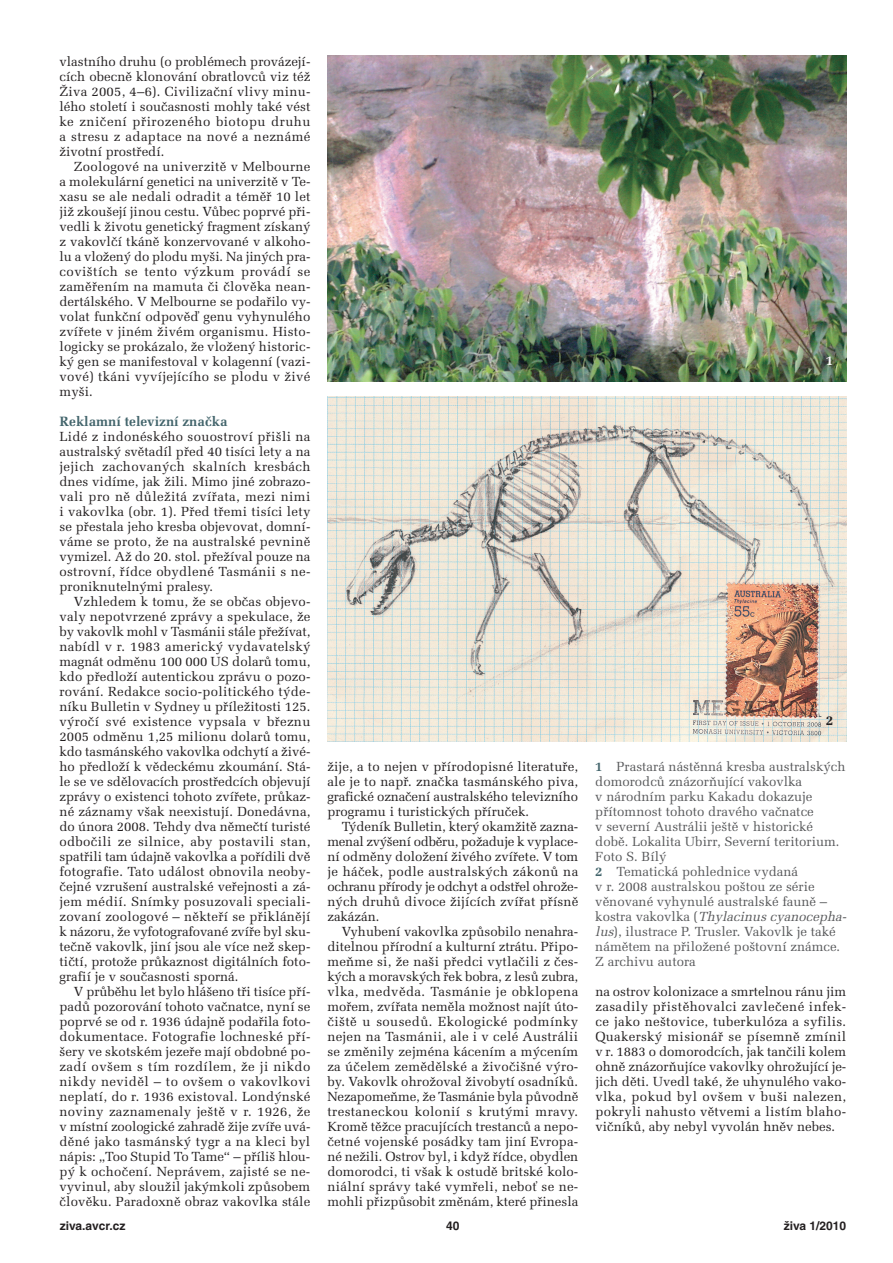
<style>
.page{position:relative;width:893px;height:1263px;background:#fff}
.page>*{position:absolute;margin:0;border:0;box-sizing:border-box;transform-origin:0 0}
.t1{font:700 13.5px "Melior CE";color:#43656c}
.t2{font:700 13.5px "Melior CE";color:#fff}
.t3{font:700 13.5px "Melior CE";color:#231f20}
.t4{font:13.2px/15px "Melior CE";color:#231f20;text-align:justify}
.t5{font:13.2px/15px "Melior CE";color:#57585a}
.t6{font:700 12px "Helvetica CE";color:#231f20}
.s1{font-weight:700;color:#43656c}
.s2{font-style:italic}
</style>
<div class="page">
<img style="left:327px;top:55px;width:519px;height:326px">
<img style="left:327px;top:396px;width:519px;height:345px">
<p class="t4" style="left:60px;top:56px;width:252px">vlastního druhu (o problémech provázejí&shy;cích obecně klonování obratlovců viz též Živa 2005, 4–6). Civilizační vlivy minu&shy;lého století i současnosti mohly také vést ke zničení přirozeného biotopu druhu a stresu z adaptace na nové a neznámé životní prostředí.</p>
<p class="t4" style="left:60px;top:161px;width:252px;text-indent:14px">Zoologové na univerzitě v Melbourne a molekulární genetici na univerzitě v Te&shy;xasu se ale nedali odradit a téměř 10 let již zkoušejí jinou cestu. Vůbec poprvé při&shy;vedli k životu genetický fragment získaný z vakovlčí tkáně konzervované v alkoho&shy;lu a vložený do plodu myši. Na jiných pra&shy;covištích se tento výzkum provádí se zaměřením na mamuta či člověka nean&shy;dertálského. V Melbourne se podařilo vy&shy;volat funkční odpověď genu vyhynulého zvířete v jiném živém organismu. Histo&shy;logicky se prokázalo, že vložený historic&shy;ký gen se manifestoval v kolagenní (vazi&shy;vové) tkáni vyvíjejícího se plodu v živé myši.</p>
<p class="t1" style="left:60px;top:417px;width:169px">Reklamní televizní značka</p>
<p class="t4" style="left:60px;top:431px;width:252px">Lidé z indonéského souostroví přišli na australský světadíl před 40 tisíci lety a na jejich zachovaných skalních kresbách dnes vidíme, jak žili. Mimo jiné zobrazo&shy;vali pro ně důležitá zvířata, mezi nimi i vakovlka (obr. 1). Před třemi tisíci lety se přestala jeho kresba objevovat, domní&shy;váme se proto, že na australské pevnině vymizel. Až do 20. stol. přežíval pouze na ostrovní, řídce obydlené Tasmánii s ne&shy;proniknutelnými pralesy.</p>
<p class="t4" style="left:60px;top:596px;width:252px;text-indent:14px">Vzhledem k tomu, že se občas objevo&shy;valy nepotvrzené zprávy a spekulace, že by vakovlk mohl v Tasmánii stále přežívat, nabídl v r. 1983 americký vydavatelský magnát odměnu 100 000 US dolarů tomu, kdo předloží autentickou zprávu o pozo&shy;rování. Redakce socio-politického týde&shy;níku Bulletin v Sydney u příležitosti 125. výročí své existence vypsala v březnu 2005 odměnu 1,25 milionu dolarů tomu, kdo tasmánského vakovlka odchytí a živé&shy;ho předloží k vědeckému zkoumání. Stá&shy;le se ve sdělovacích prostředcích objevují zprávy o existenci tohoto zvířete, průkaz&shy;né záznamy však neexistují. Donedávna, do února 2008. Tehdy dva němečtí turisté odbočili ze silnice, aby postavili stan, spatřili tam údajně vakovlka a pořídili dvě fotografie. Tato událost obnovila neoby&shy;čejné vzrušení australské veřejnosti a zá&shy;jem médií. Snímky posuzovali speciali&shy;zovaní zoologové – někteří se přiklánějí k názoru, že vyfotografované zvíře byl sku&shy;tečně vakovlk, jiní jsou ale více než skep&shy;tičtí, protože průkaznost digitálních foto&shy;grafií je v současnosti sporná.</p>
<p class="t4" style="left:59px;top:986px;width:252px;text-indent:14px">V průběhu let bylo hlášeno tři tisíce pří&shy;padů pozorování tohoto vačnatce, nyní se poprvé se od r. 1936 údajně podařila foto&shy;dokumentace. Fotografie lochneské pří&shy;šery ve skotském jezeře mají obdobné po&shy;zadí ovšem s tím rozdílem, že ji nikdo nikdy neviděl – to ovšem o vakovlkovi neplatí, do r. 1936 existoval. Londýnské noviny zaznamenaly ještě v r. 1926, že v místní zoologické zahradě žije zvíře uvá&shy;děné jako tasmánský tygr a na kleci byl nápis: „Too Stupid To Tame“ – příliš hlou&shy;pý k ochočení. Neprávem, zajisté se ne&shy;vyvinul, aby sloužil jakýmkoli způsobem člověku. Paradoxně obraz vakovlka stále</p>
<p class="t4" style="left:327px;top:761px;width:252px">žije, a to nejen v přírodopisné literatuře, ale je to např. značka tasmánského piva, grafické označení australského televizního programu i turistických příruček.</p>
<p class="t4" style="left:327px;top:821px;width:252px;text-indent:14px">Týdeník Bulletin, který okamžitě zazna&shy;menal zvýšení odběru, požaduje k vyplace&shy;ní odměny doložení živého zvířete. V tom je háček, podle australských zákonů na ochranu přírody je odchyt a odstřel ohrože&shy;ných druhů divoce žijících zvířat přísně zakázán.</p>
<p class="t4" style="left:327px;top:926px;width:252px;text-indent:14px">Vyhubení vakovlka způsobilo nenahra&shy;ditelnou přírodní a kulturní ztrátu. Připo&shy;meňme si, že naši předci vytlačili z čes&shy;kých a moravských řek bobra, z lesů zubra, vlka, medvěda. Tasmánie je obklopena mořem, zvířata neměla možnost najít úto&shy;čiště u sousedů. Ekologické podmínky nejen na Tasmánii, ale i v celé Austrálii se změnily zejména kácením a mýcením za účelem zemědělské a živočišné výro&shy;by. Vakovlk ohrožoval živobytí osadníků.<br>Nezapomeňme, že Tasmánie byla původně trestaneckou kolonií s krutými mravy.<br>Kromě těžce pracujících trestanců a nepo&shy;četné vojenské posádky tam jiní Evropa&shy;né nežili. Ostrov byl, i když řídce, obydlen domorodci, ti však k ostudě britské kolo&shy;niální správy také vymřeli, neboť se ne&shy;mohli přizpůsobit změnám, které přinesla</p>
<p class="t2" style="left:826px;top:356px;width:9px">1</p>
<p class="t3" style="left:826px;top:716px;width:9px">2</p>
<p class="t5" style="left:595px;top:761px;width:255px"><span class="s1">1</span> Prastará nástěnná kresba australských domorodců znázorňující vakovlka<br>v národním parku Kakadu dokazuje přítomnost tohoto dravého vačnatce<br>v severní Austrálii ještě v historické době. Lokalita Ubirr, Severní teritorium.<br>Foto S. Bílý<br><span class="s1">2</span> Tematická pohlednice vydaná<br>v r. 2008 australskou poštou ze série věnované vyhynulé australské fauně –<br>k o s tr a v a k o v l k a ( <span class="s2">Thylacinus cyanocepha&shy;lus</span>), ilustrace P. Trusler. Vakovlk je také námětem na přiložené poštovní známce.<br>Z archivu autora</p>
<p class="t4" style="left:595px;top:986px;width:252px">na ostrov kolonizace a smrtelnou ránu jim zasadily přistěhovalci zavlečené infek&shy;ce jako neštovice, tuberkulóza a syfilis.<br>Quakerský misionář se písemně zmínil v r. 1883 o domorodcích, jak tančili kolem ohně znázorňujíce vakovlky ohrožující je&shy;jich děti. Uvedl také, že uhynulého vako&shy;vlka, pokud byl ovšem v buši nalezen, pokryli nahusto větvemi a listím blaho&shy;vičníků, aby nebyl vyvolán hněv nebes.</p>
<p class="t6" style="left:60px;top:1221px;width:67px">ziva.avcr.cz</p>
<p class="t6" style="left:446px;top:1221px;width:15px">40</p>
<p class="t6" style="left:784px;top:1221px;width:64px">živa 1/2010</p>
</div>
